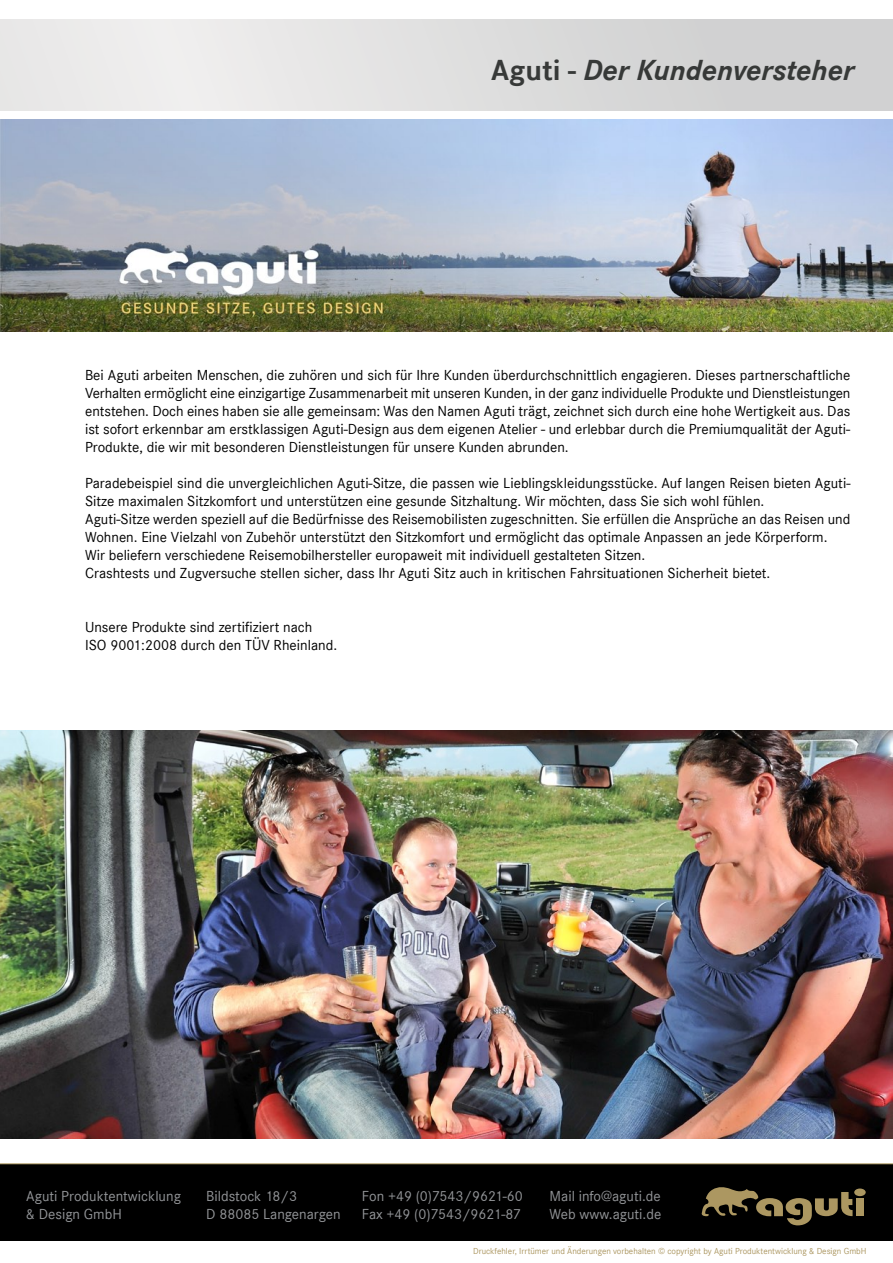
<style>
.page{position:relative;width:893px;height:1263px;background:#fff}
.page>*{position:absolute;margin:0;border:0;box-sizing:border-box;transform-origin:0 0}
.t1{font:italic 700 30px "Corporate S";color:#373938}
.t2{font:15px/18px "Corporate S";color:#000}
.t3{font:15px/18px "Corporate S";color:#939598}
.t4{font:9px "Corporate S";color:#ac9761}
.s1{font-style:normal}
</style>
<div class="page">
<div style="left:0;top:19px;width:893px;height:92px;background:linear-gradient(to right,#f2f1f0,#cdcece)"></div>
<div style="left:0;top:1164px;width:893px;height:76px;background:#000"></div>
<div style="left:856px;top:1198px;width:8px;height:18px;background:#ac9761"></div>
<div style="left:854px;top:1188px;width:12px;height:8px;background:#ac9761;border-radius:50%"></div>
<svg style="left:701px;top:1187px;width:151px;height:38px"></svg>
<hr style="left:0;top:1163px;width:893px;height:1px;background:#ac9761">
<img style="left:1px;top:730px;width:892px;height:408px">
<img style="left:0;top:119px;width:893px;height:213px">
<h1 class="t1" style="left:491px;top:53px;width:364px"><span class="s1">Aguti -</span> Der Kundenversteher</h1>
<p class="t2" style="left:85px;top:366px;width:767px;text-align:justify">Bei Aguti arbeiten Menschen, die zuhören und sich für Ihre Kunden überdurchschnittlich engagieren. Dieses partnerschaftliche Verhalten ermöglicht eine einzigartige Zusammenarbeit mit unseren Kunden, in der ganz individuelle Produkte und Dienstleistungen entstehen. Doch eines haben sie alle gemeinsam: Was den Namen Aguti trägt, zeichnet sich durch eine hohe Wertigkeit aus. Das ist sofort erkennbar am erstklassigen Aguti-Design aus dem eigenen Atelier - und erlebbar durch die Premiumqualität der Aguti-Produkte, die wir mit besonderen Dienstleistungen für unsere Kunden abrunden.</p>
<p class="t2" style="left:85px;top:474px;width:767px">Paradebeispiel sind die unvergleichlichen Aguti-Sitze, die passen wie Lieblingskleidungsstücke. Auf langen Reisen bieten Aguti-Sitze maximalen Sitzkomfort und unterstützen eine gesunde Sitzhaltung. Wir möchten, dass Sie sich wohl fühlen.<br>Aguti-Sitze werden speziell auf die Bedürfnisse des Reisemobilisten zugeschnitten. Sie erfüllen die Ansprüche an das Reisen und Wohnen. Eine Vielzahl von Zubehör unterstützt den Sitzkomfort und ermöglicht das optimale Anpassen an jede Körperform.<br>Wir beliefern verschiedene Reisemobilhersteller europaweit mit individuell gestalteten Sitzen.<br>Crashtests und Zugversuche stellen sicher, dass Ihr Aguti Sitz auch in kritischen Fahrsituationen Sicherheit bietet.</p>
<p class="t2" style="left:85px;top:618px;width:254px">Unsere Produkte sind zertifiziert nach<br>ISO 9001:2008 durch den TÜV Rheinland.</p>
<p class="t3" style="left:26px;top:1187px;width:156px">Aguti Produktentwicklung &amp; Design GmbH</p>
<p class="t3" style="left:206px;top:1187px;width:136px">Bildstock 18/3<br>D 88085 Langenargen</p>
<p class="t3" style="left:550px;top:1187px;width:113px">Mail info@aguti.de<br>Web www.aguti.de</p>
<p class="t4" style="left:473px;top:1246px;width:395px">Druckfehler, Irrtümer und Änderungen vorbehalten © copyright by Aguti Produktentwicklung &amp; Design GmbH</p>
<p class="t3" style="left:362px;top:1187px;width:163px">Fon +49 (0)7543/9621-60<br>Fax +49 (0)7543/9621-87</p>
</div>
